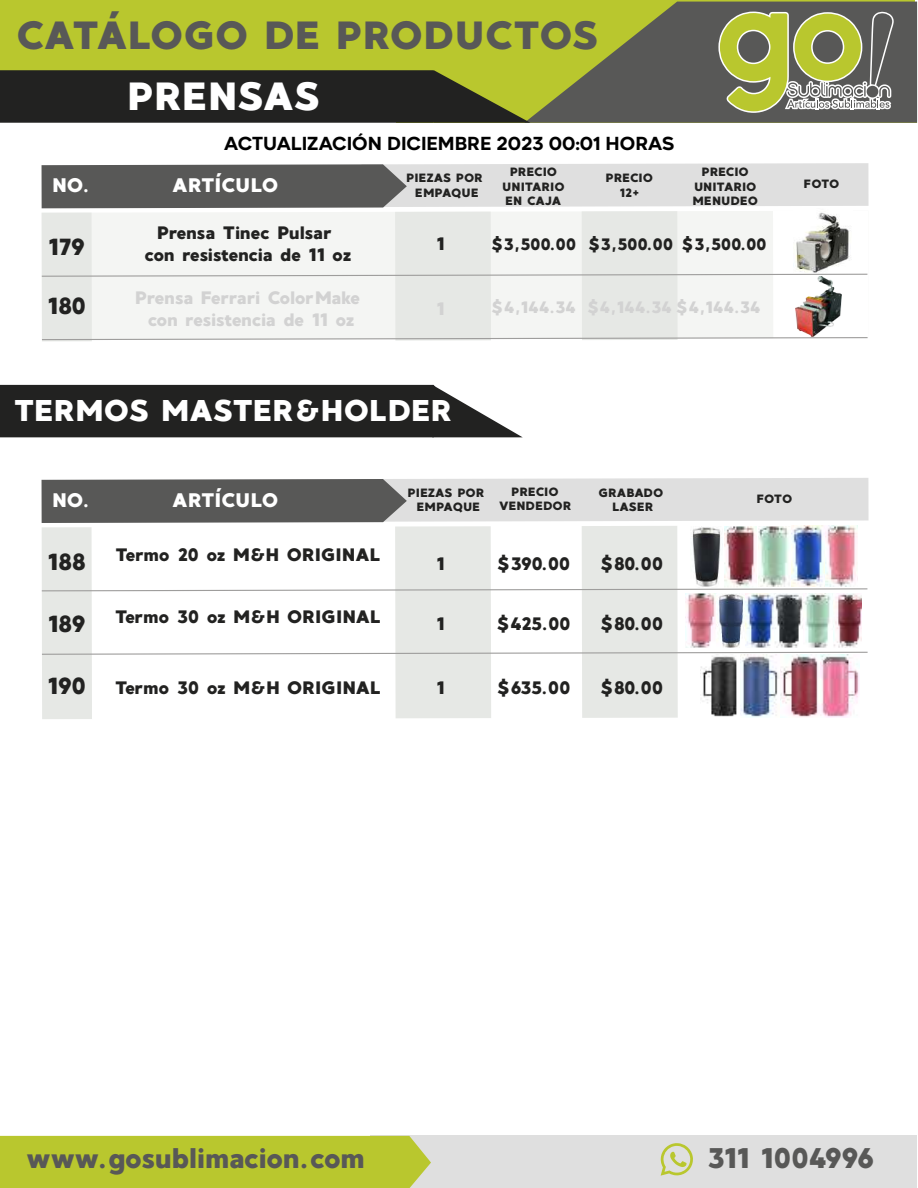
<style>
.page{position:relative;width:918px;height:1188px;background:#fff}
.page>*{position:absolute;margin:0;border:0;box-sizing:border-box;transform-origin:0 0}
.t1{font:39.3px "MADE Good Time Grotesk";letter-spacing:-.07em;color:#585857}
.t2{font:39.3px "MADE Good Time Grotesk";letter-spacing:-.06em;color:#fff}
.t3{font:30px "MADE Good Time Grotesk";letter-spacing:-.04em;color:#fff}
.t4{font:28.35px "MADE Good Time Grotesk";letter-spacing:-.08em;color:#585857}
.t5{font:23.25px "MADE Good Time Grotesk";letter-spacing:-.075em;color:#222221}
.t6{font:19.65px "MADE Good Time Grotesk";letter-spacing:-.05em;color:#fff}
.t7{font:18px/21.6px "MADE Good Time Grotesk";letter-spacing:-.08em;color:#222221;text-align:center}
.t8{font:18px/21.6px "MADE Good Time Grotesk";letter-spacing:-.08em;color:#d2d2d2;text-align:center}
.t9{font:700 18px "Aftika";color:#000}
.t10{font:16.5px "MADE Good Time Grotesk";letter-spacing:-.06em;color:#222221}
.t11{font:16.5px "MADE Good Time Grotesk";letter-spacing:-.06em;color:#d2d2d2}
.t12{font:12px/14.4px "MADE Good Time Grotesk";letter-spacing:-.05em;color:#222221;text-align:center}
</style>
<div class="page">
<div style="left:371px;top:1136px;width:546px;height:52px;background:#dfdfdf"></div>
<div style="left:0;top:0;width:914px;height:77px;background:#b9c72e"></div>
<div style="left:0;top:1136px;width:431px;height:52px;background:#b9c72e"></div>
<svg style="left:530px;top:2px;width:387px;height:121px;fill:#585857"></svg>
<svg style="left:718px;top:12px;width:176px;height:101px"></svg>
<svg style="left:0;top:70px;width:530px;height:53px;background:#313223"></svg>
<svg style="left:661px;top:1143px;width:32px;height:33px"></svg>
<svg style="left:42px;top:163px;width:827px;height:45px;background:#a9a9a9"></svg>
<div style="left:42px;top:211px;width:731px;height:126px;background:#f4f5f3"></div>
<div style="left:42px;top:213px;width:50px;height:128px;background:#e6e8e5"></div>
<div style="left:582px;top:211px;width:96px;height:129px;background:#e6e8e5"></div>
<div style="left:395px;top:212px;width:96px;height:129px;background:#e6e8e5"></div>
<svg style="left:42px;top:337px;width:826px;height:3px"></svg>
<svg style="left:42px;top:274px;width:825px;height:3px"></svg>
<svg style="left:0;top:385px;width:522px;height:52px;background:#333332"></svg>
<svg style="left:42px;top:478px;width:827px;height:241px"></svg>
<img style="left:690px;top:526px;width:67px;height:61px">
<img style="left:759px;top:526px;width:99px;height:61px">
<img style="left:686px;top:593px;width:176px;height:55px">
<img style="left:701px;top:655px;width:38px;height:62px">
<img style="left:741px;top:655px;width:38px;height:62px">
<img style="left:781px;top:655px;width:38px;height:62px">
<img style="left:821px;top:655px;width:38px;height:62px">
<img style="left:795px;top:212px;width:55px;height:61px">
<img style="left:795px;top:277px;width:46px;height:60px">
<h1 class="t1" style="left:15px;top:10px;width:586px">CATÁLOGO DE PRODUCTOS</h1>
<h1 class="t2" style="left:127px;top:71px;width:196px">PRENSAS</h1>
<p class="t9" style="left:224px;top:132px;width:452px">ACTUALIZACIÓN DICIEMBRE 2023 00:01 HORAS</p>
<p class="t6" style="left:52px;top:173px;width:38px">NO.</p>
<p class="t6" style="left:171px;top:173px;width:109px">ARTÍCULO</p>
<p class="t12" style="left:406px;top:171px;width:79px">PIEZAS POR<br>EMPAQUE</p>
<p class="t12" style="left:502px;top:165px;width:64px">PRECIO<br>UNITARIO<br>EN CAJA</p>
<p class="t12" style="left:606px;top:171px;width:49px">PRECIO<br>12+</p>
<p class="t12" style="left:692px;top:165px;width:68px">PRECIO<br>UNITARIO<br>MENUDEO</p>
<p class="t12" style="left:804px;top:177px;width:38px">FOTO</p>
<p class="t5" style="left:48px;top:232px;width:40px">179</p>
<p class="t5" style="left:47px;top:291px;width:41px">180</p>
<p class="t7" style="left:144px;top:222px;width:210px">Prensa Tinec Pulsar con resistencia de 11 oz</p>
<p class="t7" style="left:436px;top:233px;width:10px">1</p>
<p class="t10" style="left:491px;top:233px;width:278px">$3,500.00 $3,500.00 $3,500.00</p>
<p class="t11" style="left:491px;top:297px;width:272px">$4,144.34 $4,144.34 $4,144.34</p>
<p class="t8" style="left:135px;top:287px;width:228px">Prensa Ferrari ColorMake con resistencia de 11 oz</p>
<p class="t8" style="left:436px;top:298px;width:10px">1</p>
<h2 class="t3" style="left:13px;top:392px;width:442px">TERMOS MASTER&amp;HOLDER</h2>
<p class="t6" style="left:52px;top:487px;width:38px">NO.</p>
<p class="t6" style="left:171px;top:487px;width:109px">ARTÍCULO</p>
<p class="t12" style="left:408px;top:486px;width:79px">PIEZAS POR<br>EMPAQUE</p>
<p class="t12" style="left:498px;top:484px;width:75px">PRECIO<br>VENDEDOR</p>
<p class="t12" style="left:598px;top:486px;width:67px">GRABADO<br>LASER</p>
<p class="t12" style="left:756px;top:492px;width:38px">FOTO</p>
<p class="t5" style="left:47px;top:547px;width:41px">188</p>
<p class="t7" style="left:115px;top:544px;width:268px">Termo 20 oz M&amp;H ORIGINAL</p>
<p class="t7" style="left:436px;top:553px;width:10px">1</p>
<p class="t7" style="left:497px;top:553px;width:76px">$390.00</p>
<p class="t7" style="left:600px;top:553px;width:65px">$80.00</p>
<p class="t5" style="left:47px;top:609px;width:41px">189</p>
<p class="t7" style="left:114px;top:606px;width:269px">Termo 30 oz M&amp;H ORIGINAL</p>
<p class="t7" style="left:436px;top:613px;width:10px">1</p>
<p class="t7" style="left:496px;top:613px;width:76px">$425.00</p>
<p class="t7" style="left:600px;top:613px;width:65px">$80.00</p>
<p class="t5" style="left:47px;top:671px;width:41px">190</p>
<p class="t7" style="left:114px;top:677px;width:269px">Termo 30 oz M&amp;H ORIGINAL</p>
<p class="t7" style="left:436px;top:677px;width:10px">1</p>
<p class="t7" style="left:496px;top:677px;width:76px">$635.00</p>
<p class="t7" style="left:600px;top:677px;width:65px">$80.00</p>
<h3 class="t4" style="left:25px;top:1140px;width:342px">www.gosublimacion.com</h3>
<h3 class="t4" style="left:707px;top:1140px;width:170px">311 1004996</h3>
</div>
